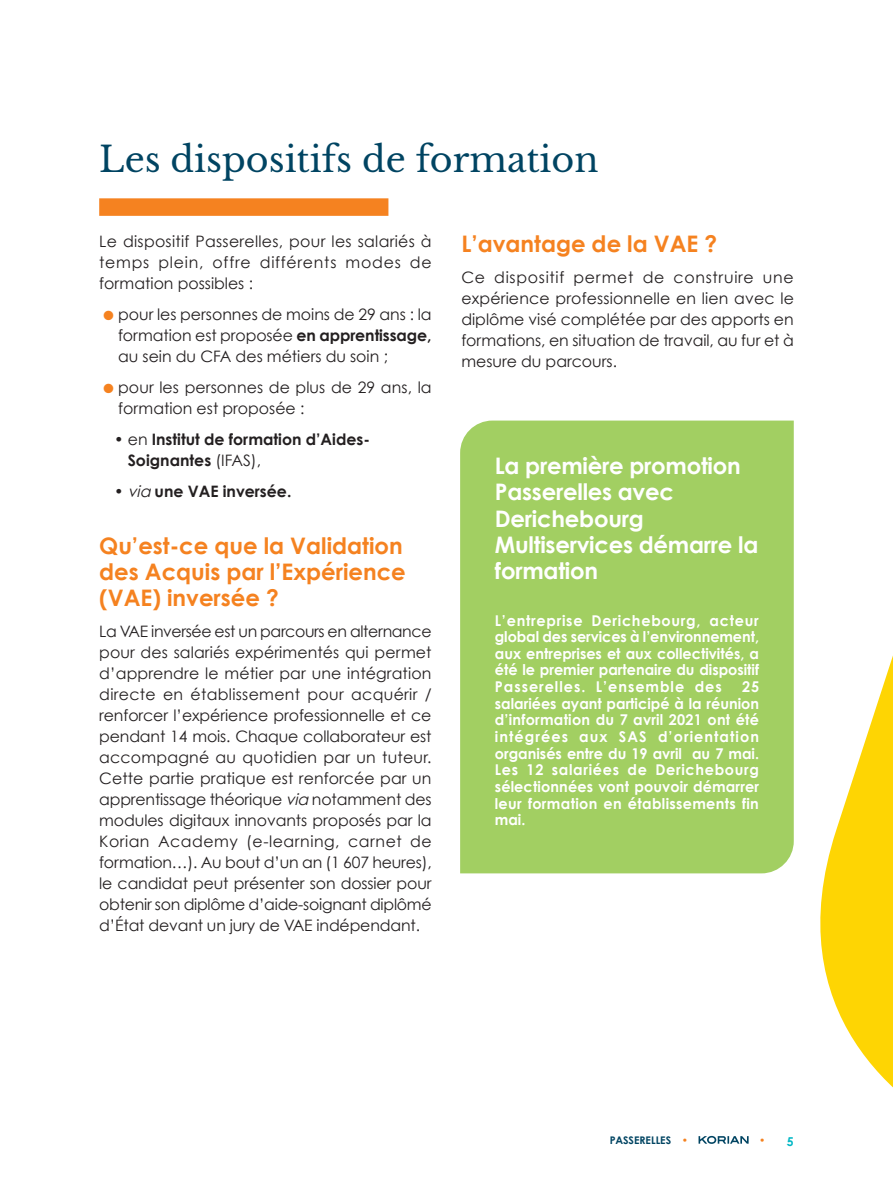
<style>
.page{position:relative;width:893px;height:1191px;background:#fff}
.page>*{position:absolute;margin:0;border:0;box-sizing:border-box;transform-origin:0 0}
.Niv1-_Titre_engageme{font:35px "Libre Baskerville";color:#004462}
.Niv5-SStitre_Orange{font:700 22.75px/26.2px "Century Gothic";color:#f58220}
.Niv4-Texte_courant{font:700 22.75px/26.2px "Century Gothic";letter-spacing:-.01em;color:#fff}
.Niv4-Texte_courant-2{font:15.75px/21px "Century Gothic";color:#231f20;text-align:justify}
.Niv4-Texte_courant-3{font:700 15.75px/21px "Century Gothic";color:#231f20}
.Niv4-Texte_courant-4{font:700 14.88px/16.6px "Century Gothic";letter-spacing:.025em;color:#fff;text-align:justify}
.t1{font:700 10.5px "Century Gothic";color:#004462}
.t2{font:700 10.5px "Century Gothic";color:#f58220}
.s1{font-weight:700;font-size:31.5px;color:#f58220}
.s2{font-weight:700}
.s3{font-weight:400}
.s4{font-weight:400;font-style:italic}
.s5{font-style:italic}
.s6{color:#f58220}
.s7{font-size:12.25px;color:#00b7c5}
</style>
<div class="page">
<svg style="left:698px;top:1135px;width:51px;height:8px"></svg>
<div style="left:99px;top:198px;width:289px;height:18px;background:#f58220"></div>
<div style="left:460px;top:420px;width:334px;height:453px;background:#a2cf62"></div>
<svg style="left:776px;top:432px;width:117px;height:656px"></svg>
<p class="Niv1-_Titre_engageme" style="left:99px;top:138px;width:501px">Les dispositifs de formation</p>
<p class="Niv4-Texte_courant-2" style="left:99px;top:230px;width:334px">Le dispositif Passerelles, pour les salariés à temps plein, offre différents modes de formation possibles :</p>
<p class="Niv4-Texte_courant-2" style="left:118px;top:303px;width:315px;text-indent:-19px"><span class="s1">•</span>pour les personnes de moins de 29 ans : la formation est proposée <span class="s2">en apprentissage, </span>au sein du CFA des métiers du soin ;</p>
<p class="Niv4-Texte_courant-2" style="left:118px;top:376px;width:315px;text-indent:-19px"><span class="s1">•</span>pour les personnes de plus de 29 ans, la formation est proposée :</p>
<p class="Niv4-Texte_courant-3" style="left:128px;top:428px;width:244px;text-indent:-14px"><span class="s3">• en</span> Institut de formation d’Aides-<br>Soignantes <span class="s3">(IFAS),</span></p>
<p class="Niv4-Texte_courant-3" style="left:114px;top:480px;width:179px"><span class="s3">•</span> <span class="s4">via</span>une VAE inversée.</p>
<p class="Niv5-SStitre_Orange" style="left:99px;top:532px;width:308px">Qu’est-ce que la Validation des Acquis par l’Expérience (VAE) inversée ?</p>
<p class="Niv4-Texte_courant-2" style="left:99px;top:621px;width:334px">La VAE inversée est un parcours en alternance pour des salariés expérimentés qui permet d’apprendre le métier par une intégration directe en établissement pour acquérir / renforcer l’expérience professionnelle et ce pendant 14 mois. Chaque collaborateur est accompagné au quotidien par un tuteur.<br>Cette partie pratique est renforcée par un apprentissage théorique <span class="s5">via</span> notamment des modules digitaux innovants proposés par la Korian Academy (e-learning, carnet de formation…). Au bout d’un an (1 607 heures), le candidat peut présenter son dossier pour obtenir son diplôme d’aide-soignant diplômé d’État devant un jury de VAE indépendant.</p>
<p class="Niv5-SStitre_Orange" style="left:461px;top:230px;width:257px">L’avantage de la VAE ?</p>
<p class="Niv4-Texte_courant-2" style="left:461px;top:266px;width:334px">Ce dispositif permet de construire une expérience professionnelle en lien avec le diplôme visé complétée par des apports en formations, en situation de travail, au fur et à mesure du parcours.</p>
<p class="Niv4-Texte_courant" style="left:495px;top:452px;width:265px">La première promotion<br>Passerelles avec<br>Derichebourg<br>Multiservices démarre la formation</p>
<p class="Niv4-Texte_courant-4" style="left:495px;top:611px;width:266px">L’entreprise Derichebourg, acteur global des services à l’environnement, aux entreprises et aux collectivités, a été le premier partenaire du dispositif Passerelles. L’ensemble des</p>
<p class="Niv4-Texte_courant-4" style="left:495px;top:678px;width:266px;text-indent:247px">25 salariées ayant participé à la réunion d’information du 7 avril 2021 ont été intégrées aux SAS d’orientation organisés entre du 19 avril au 7 mai.<br>Les 12 salariées de Derichebourg sélectionnées vont pouvoir démarrer leur formation en établissements fin mai.</p>
<p class="t1" style="left:609px;top:1133px;width:80px">PASSERELLES <span class="s6">•</span></p>
<p class="t2" style="left:759px;top:1133px;width:36px">• <span class="s7">5</span></p>
</div>
